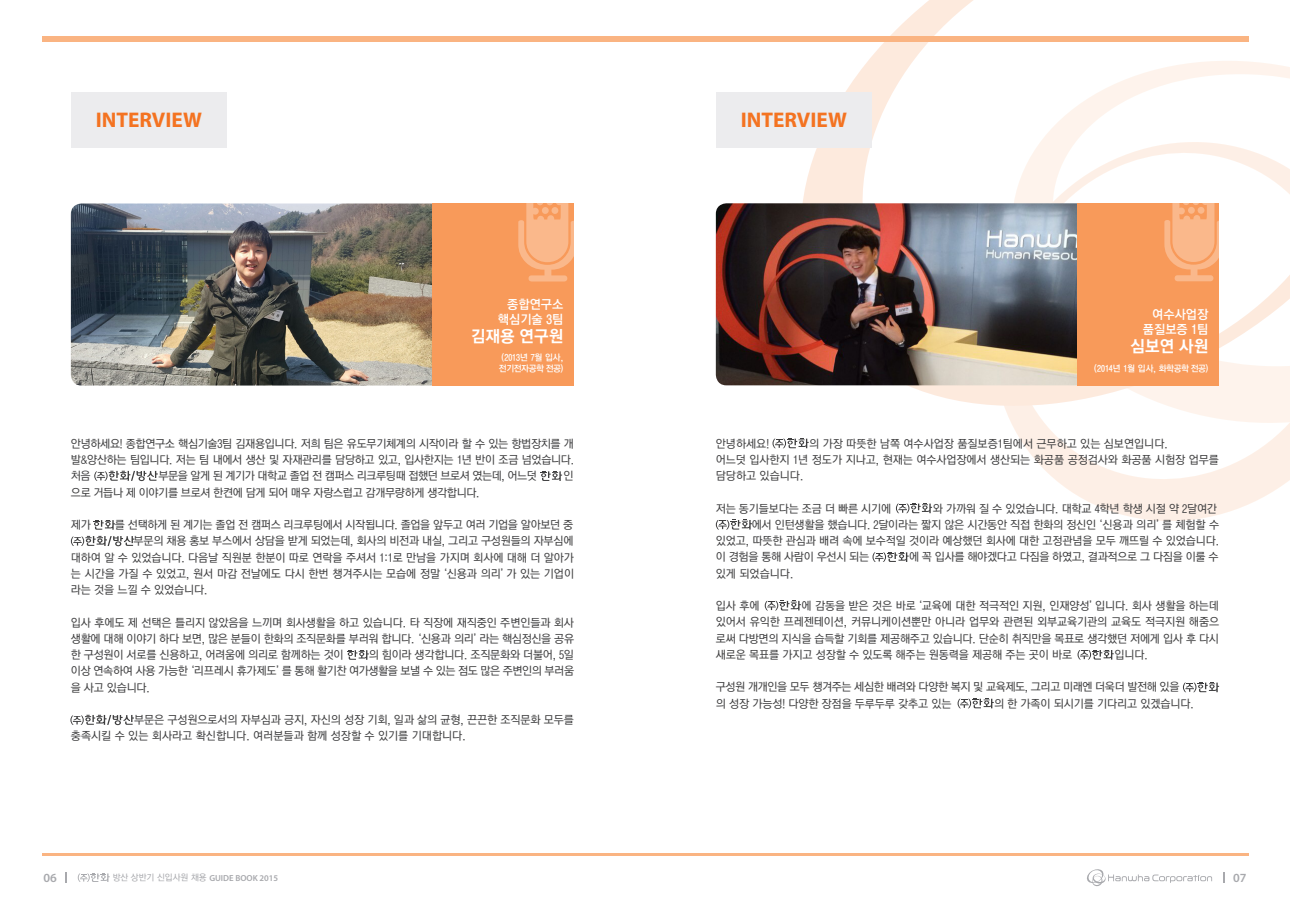
<style>
.page{position:relative;width:1290px;height:911px;background:#fff}
.page>*{position:absolute;margin:0;border:0;box-sizing:border-box;transform-origin:0 0}
.t1{font:700 21.25px "Myriad Pro";color:#f47321}
.t2{font:16.25px "YGO550";color:#fff}
.t3{font:12.5px "YGO540";color:#fff}
.t4{font:600 12.5px "Myriad Pro";color:#a8a9ad}
.t5{font:11.25px/16.2px "YGO530";letter-spacing:-.02em;color:#3e3e3f;text-align:justify}
.t6{font:11.25px "YGO530";color:#3e3e3f}
.t7{font:8.75px "YGO540";color:#fff}
.t8{font:600 8.75px "Myriad Pro";letter-spacing:-.005em;color:#a8a9ad}
.t9{font:8.75px "YGO540";letter-spacing:-.05em;color:#fff}
.s1{font-family:"YGO530";font-weight:400}
</style>
<div class="page">
<svg style="left:1087px;top:869px;width:125px;height:17px"></svg>
<svg style="left:78px;top:873px;width:32px;height:9px"></svg>
<svg style="left:1020px;top:438px;width:270px;height:83px"></svg>
<svg style="left:800px;top:0;width:490px;height:438px"></svg>
<div style="left:42px;top:37px;width:1206px;height:5px;background:#fab482"></div>
<hr style="left:42px;top:853px;width:1206px;height:2px;background:#fab482">
<img style="left:71px;top:203px;width:361px;height:182px">
<div style="left:432px;top:203px;width:142px;height:182px;background:#f89a5a"></div>
<svg style="left:518px;top:203px;width:56px;height:78px"></svg>
<div style="left:71px;top:92px;width:156px;height:56px;background:#ececee"></div>
<svg style="left:347px;top:650px;width:22px;height:10px"></svg>
<svg style="left:94px;top:520px;width:21px;height:9px"></svg>
<svg style="left:541px;top:471px;width:21px;height:10px"></svg>
<img style="left:716px;top:203px;width:361px;height:182px">
<div style="left:1077px;top:203px;width:142px;height:182px;background:#f89a5a"></div>
<svg style="left:1164px;top:181px;width:59px;height:100px"></svg>
<svg style="left:772px;top:438px;width:37px;height:10px"></svg>
<svg style="left:716px;top:519px;width:36px;height:10px"></svg>
<svg style="left:896px;top:503px;width:36px;height:10px"></svg>
<svg style="left:872px;top:552px;width:37px;height:10px"></svg>
<svg style="left:765px;top:600px;width:36px;height:10px"></svg>
<svg style="left:1077px;top:650px;width:37px;height:9px"></svg>
<svg style="left:1183px;top:682px;width:36px;height:10px"></svg>
<svg style="left:957px;top:698px;width:37px;height:10px"></svg>
<div style="left:716px;top:92px;width:156px;height:56px;background:#ececee"></div>
<svg style="left:71px;top:536px;width:63px;height:10px"></svg>
<svg style="left:94px;top:471px;width:64px;height:10px"></svg>
<svg style="left:70px;top:715px;width:64px;height:10px"></svg>
<p class="t1" style="left:96px;top:106px;width:108px">INTERVIEW</p>
<p class="t3" style="left:507px;top:298px;width:58px">종합연구소</p>
<p class="t3" style="left:498px;top:313px;width:67px">핵심기술 3팀</p>
<p class="t2" style="left:471px;top:328px;width:94px">김재용 연구원</p>
<p class="t7" style="left:501px;top:353px;width:63px">(2013년 7월 입사,</p>
<p class="t9" style="left:499px;top:364px;width:66px">전기전자공학 전공)</p>
<p class="t5" style="left:71px;top:436px;width:505px">안녕하세요! 종합연구소 핵심기술3팀 김재용입니다. 저희 팀은 유도무기체계의 시작이라 할 수 있는 항법장치를 개 발&amp;양산하는 팀입니다. 저는 팀 내에서 생산 및 자재관리를 담당하고 있고, 입사한지는 1년 반이 조금 넘었습니다. 처음</p>
<p class="t5" style="left:158px;top:468px;width:380px">부문을 알게 된 계기가 대학교 졸업 전 캠퍼스 리크루팅때 접했던 브로셔 였는데, 어느덧</p>
<p class="t5" style="left:563px;top:468px;width:12px">인</p>
<p class="t5" style="left:71px;top:484px;width:410px">으로 거듭나 제 이야기를 브로셔 한켠에 담게 되어 매우 자랑스럽고 감개무량하게 생각합니다.</p>
<p class="t5" style="left:71px;top:517px;width:21px">제가</p>
<p class="t5" style="left:115px;top:517px;width:460px">를 선택하게 된 계기는 졸업 전 캠퍼스 리크루팅에서 시작됩니다. 졸업을 앞두고 여러 기업을 알아보던 중</p>
<p class="t5" style="left:134px;top:533px;width:441px">부문의 채용 홍보 부스에서 상담을 받게 되었는데, 회사의 비전과 내실, 그리고 구성원들의 자부심에</p>
<p class="t5" style="left:71px;top:549px;width:505px">대하여 알 수 있었습니다. 다음날 직원분 한분이 따로 연락을 주셔서 1:1로 만남을 가지며 회사에 대해 더 알아가 는 시간을 가질 수 있었고, 원서 마감 전날에도 다시 한번 챙겨주시는 모습에 정말‘신용과 의리’가 있는 기업이 라는 것을 느낄 수 있었습니다.</p>
<p class="t5" style="left:71px;top:614px;width:505px">입사 후에도 제 선택은 틀리지 않았음을 느끼며 회사생활을 하고 있습니다. 타 직장에 재직중인 주변인들과 회사 생활에 대해 이야기 하다 보면, 많은 분들이 한화의 조직문화를 부러워 합니다.‘신용과 의리’라는 핵심정신을 공유 한 구성원이 서로를 신용하고, 어려움에 의리로 함께하는 것이</p>
<p class="t5" style="left:71px;top:647px;width:505px;text-indent:298px">의 힘이라 생각합니다. 조직문화와 더불어, 5일 이상 연속하여 사용 가능한‘리프레시 휴가제도’를 통해 활기찬 여가생활을 보낼 수 있는 점도 많은 주변인의 부러움 을 사고 있습니다.</p>
<p class="t5" style="left:71px;top:712px;width:504px;text-indent:63px">부문은 구성원으로서의 자부심과 긍지, 자신의 성장 기회, 일과 삶의 균형, 끈끈한 조직문화 모두를 충족시킬 수 있는 회사라고 확신합니다. 여러분들과 함께 성장할 수 있기를 기대합니다.</p>
<p class="t1" style="left:741px;top:106px;width:108px">INTERVIEW</p>
<p class="t3" style="left:1152px;top:308px;width:58px">여수사업장</p>
<p class="t3" style="left:1143px;top:323px;width:67px">품질보증 1팀</p>
<p class="t2" style="left:1130px;top:338px;width:80px">심보연 사원</p>
<p class="t7" style="left:1094px;top:364px;width:116px">(2014년 1월 입사, 화학공학 전공)</p>
<p class="t5" style="left:716px;top:436px;width:55px">안녕하세요!</p>
<p class="t6" style="left:809px;top:437px;width:360px">의 가장 따뜻한 남쪽 여수사업장 품질보증1팀에서 근무하고 있는 심보연입니다.</p>
<p class="t5" style="left:716px;top:452px;width:505px">어느덧 입사한지 1년 정도가 지나고, 현재는 여수사업장에서 생산되는 화공품 공정검사와 화공품 시험장 업무를 담당하고 있습니다.</p>
<p class="t5" style="left:716px;top:501px;width:177px">저는 동기들보다는 조금 더 빠른 시기에</p>
<p class="t5" style="left:933px;top:501px;width:286px">와 가까워 질 수 있었습니다. 대학교 4학년 학생 시절 약 2달여간</p>
<p class="t5" style="left:716px;top:517px;width:505px;text-indent:36px">에서 인턴생활을 했습니다. 2달이라는 짧지 않은 시간동안 직접 한화의 정신인‘신용과 의리’를 체험할 수 있었고, 따뜻한 관심과 배려 속에 보수적일 것이라 예상했던 회사에 대한 고정관념을 모두 깨뜨릴 수 있었습니다. 이 경험을 통해 사람이 우선시 되는</p>
<p class="t5" style="left:909px;top:549px;width:311px">에 꼭 입사를 해야겠다고 다짐을 하였고, 결과적으로 그 다짐을 이룰 수</p>
<p class="t5" style="left:716px;top:566px;width:79px">있게 되었습니다.</p>
<p class="t5" style="left:716px;top:598px;width:45px">입사 후에</p>
<p class="t5" style="left:716px;top:598px;width:505px;text-indent:86px">에 감동을 받은 것은 바로‘교육에 대한 적극적인 지원, 인재양성’입니다. 회사 생활을 하는데 있어서 유익한 프레젠테이션, 커뮤니케이션뿐만 아니라 업무와 관련된 외부교육기관의 교육도 적극지원 해줌으 로써 다방면의 지식을 습득할 기회를 제공해주고 있습니다. 단순히 취직만을 목표로 생각했던 저에게 입사 후 다시 새로운 목표를 가지고 성장할 수 있도록 해주는 원동력을 제공해 주는 곳이 바로</p>
<p class="t5" style="left:1114px;top:647px;width:35px">입니다.</p>
<p class="t5" style="left:716px;top:679px;width:465px">구성원 개개인을 모두 챙겨주는 세심한 배려와 다양한 복지 및 교육제도, 그리고 미래엔 더욱더 발전해 있을</p>
<p class="t5" style="left:716px;top:696px;width:237px">의 성장 가능성! 다양한 장점을 두루두루 갖추고 있는</p>
<p class="t5" style="left:994px;top:696px;width:201px">의 한 가족이 되시기를 기다리고 있겠습니다.</p>
<p class="t4" style="left:44px;top:869px;width:15px">06</p>
<p class="t8" style="left:113px;top:872px;width:167px"><span class="s1">방산 상반기 신입사원 채용</span> GUIDE BOOK 2015</p>
<p class="t4" style="left:1233px;top:869px;width:15px">07</p>
</div>
